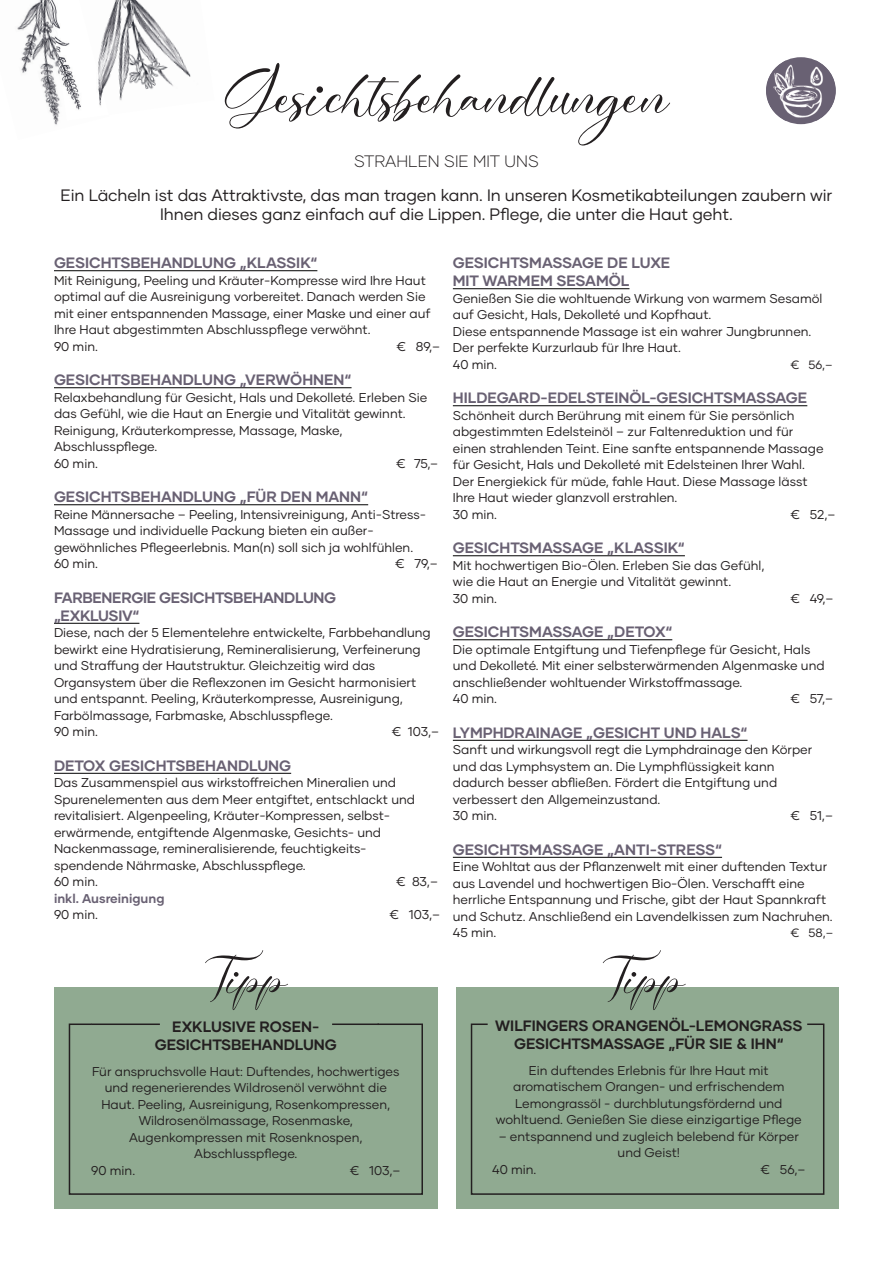
<style>
.page{position:relative;width:893px;height:1263px;background:#fff}
.page>*{position:absolute;margin:0;border:0;box-sizing:border-box;transform-origin:0 0}
.t1{font:93px "Cinderella";color:#231f20}
.t2{font:67.5px "Cinderella";color:#231f20}
.t3{font:16.5px/19.8px "Gilmer";letter-spacing:-.005em;color:#231f20;text-align:center}
.t4{font:300 16.5px "Gilmer";color:#231f20}
.t5{font:700 15px/18px "Gilmer";color:#696173}
.t6{font:700 15px/18px "Gilmer";color:#231f20;text-align:center}
.t7{font:700 15px/18px "Gilmer";letter-spacing:-.02em;color:#696173}
.t8{font:12.75px/16.5px "Gilmer";color:#231f20}
.t9{font:700 12.75px "Gilmer";color:#696173}
.t10{font:12px "Gilmer";color:#231f20}
</style>
<div class="page">
<div style="left:54px;top:987px;width:383px;height:222px;background:#90aa91"></div>
<svg style="left:68px;top:1023px;width:355px;height:172px"></svg>
<hr style="left:54px;top:270px;width:263px;height:1px;background:#000">
<hr style="left:54px;top:387px;width:298px;height:1px;background:#000">
<hr style="left:54px;top:504px;width:314px;height:1px;background:#000">
<hr style="left:54px;top:623px;width:85px;height:1px;background:#000">
<hr style="left:54px;top:773px;width:237px;height:1px;background:#000">
<hr style="left:453px;top:288px;width:176px;height:1px;background:#000">
<hr style="left:453px;top:405px;width:354px;height:1px;background:#000">
<hr style="left:453px;top:555px;width:232px;height:1px;background:#000">
<hr style="left:453px;top:639px;width:219px;height:1px;background:#000">
<hr style="left:453px;top:740px;width:294px;height:1px;background:#000">
<hr style="left:453px;top:857px;width:269px;height:1px;background:#000">
<div style="left:456px;top:987px;width:383px;height:222px;background:#90aa91"></div>
<svg style="left:470px;top:1023px;width:355px;height:172px"></svg>
<hr style="left:91px;top:1023px;width:69px;height:2px;background:#231f20">
<hr style="left:332px;top:1023px;width:47px;height:2px;background:#231f20">
<img style="left:109px;top:0;width:82px;height:100px">
<img style="left:17px;top:0;width:41px;height:125px">
<img style="left:50px;top:0;width:59px;height:121px">
<div style="left:766px;top:57px;width:70px;height:67px;background:#696173;border-radius:50%"></div>
<img style="left:766px;top:61px;width:70px;height:60px">
<h1 class="t1" style="left:225px;top:50px;width:445px">Gesichtsbehandlungen</h1>
<p class="t4" style="left:354px;top:151px;width:186px">STRAHLEN SIE MIT UNS</p>
<p class="t3" style="left:61px;top:185px;width:773px">Ein Lächeln ist das Attraktivste, das man tragen kann. In unseren Kosmetikabteilungen zaubern wir<br>Ihnen dieses ganz einfach auf die Lippen. Pflege, die unter die Haut geht.</p>
<p class="t5" style="left:54px;top:254px;width:265px">GESICHTSBEHANDLUNG „KLASSIK“</p>
<p class="t8" style="left:54px;top:272px;width:378px">Mit Reinigung, Peeling und Kräuter-Kompresse wird Ihre Haut optimal auf die Ausreinigung vorbereitet. Danach werden Sie mit einer entspannenden Massage, einer Maske und einer auf Ihre Haut abgestimmten Abschlusspflege verwöhnt.<br>90 min.</p>
<p class="t8" style="left:396px;top:338px;width:45px">€ 89,–</p>
<p class="t5" style="left:54px;top:371px;width:299px">GESICHTSBEHANDLUNG „VERWÖHNEN“</p>
<p class="t8" style="left:54px;top:389px;width:375px">Relaxbehandlung für Gesicht, Hals und Dekolleté. Erleben Sie das Gefühl, wie die Haut an Energie und Vitalität gewinnt.<br>Reinigung, Kräuterkompresse, Massage, Maske, Abschlusspflege.<br>60 min.</p>
<p class="t8" style="left:396px;top:455px;width:44px">€ 75,–</p>
<p class="t5" style="left:54px;top:488px;width:316px">GESICHTSBEHANDLUNG „FÜR DEN MANN“</p>
<p class="t8" style="left:54px;top:506px;width:374px">Reine Männersache – Peeling, Intensivreinigung, Anti-Stress-Massage und individuelle Packung bieten ein außer&shy;gewöhnliches Pflegeerlebnis. Man(n) soll sich ja wohlfühlen.<br>60 min.</p>
<p class="t8" style="left:395px;top:555px;width:44px">€ 79,–</p>
<p class="t7" style="left:54px;top:588px;width:284px">FARBENERGIE GESICHTSBEHANDLUNG „EXKLUSIV“</p>
<p class="t8" style="left:54px;top:624px;width:378px">Diese, nach der 5 Elementelehre entwickelte, Farbbehandlung bewirkt eine Hydratisierung, Remineralisierung, Verfeinerung und Straffung der Hautstruktur. Gleichzeitig wird das Organsystem über die Reflexzonen im Gesicht harmonisiert und entspannt. Peeling, Kräuterkompresse, Ausreinigung, Farbölmassage, Farbmaske, Abschlusspflege.<br>90 min.</p>
<p class="t8" style="left:392px;top:723px;width:49px">€ 103,–</p>
<p class="t5" style="left:54px;top:756px;width:239px">DETOX GESICHTSBEHANDLUNG</p>
<p class="t8" style="left:54px;top:774px;width:363px">Das Zusammenspiel aus wirkstoffreichen Mineralien und Spurenelementen aus dem Meer entgiftet, entschlackt und revitalisiert. Algenpeeling, Kräuter-Kompressen, selbst&shy;erwärmende, entgiftende Algenmaske, Gesichts- und Nackenmassage, remineralisierende, feuchtigkeits&shy;spendende Nährmaske, Abschlusspflege.<br>60 min.</p>
<p class="t8" style="left:396px;top:873px;width:43px">€ 83,–</p>
<p class="t9" style="left:54px;top:890px;width:112px">inkl. Ausreinigung</p>
<p class="t8" style="left:54px;top:906px;width:45px">90 min.</p>
<p class="t8" style="left:390px;top:906px;width:52px">€ 103,–</p>
<h2 class="t2" style="left:205px;top:945px;width:83px">Tipp</h2>
<p class="t6" style="left:155px;top:1018px;width:184px">EXKLUSIVE ROSEN-<br>GESICHTSBEHANDLUNG</p>
<p class="t8" style="left:92px;top:1063px;width:309px">Für anspruchsvolle Haut: Duftendes, hochwertiges</p>
<p class="t8" style="left:105px;top:1079px;width:284px">und regenerierendes Wildrosenöl verwöhnt die</p>
<p class="t8" style="left:101px;top:1096px;width:290px">Haut. Peeling, Ausreinigung, Rosenkompressen,</p>
<p class="t8" style="left:139px;top:1112px;width:216px">Wildrosenölmassage, Rosenmaske,</p>
<p class="t8" style="left:129px;top:1129px;width:235px">Augenkompressen mit Rosenknospen,</p>
<p class="t8" style="left:194px;top:1145px;width:105px">Abschlusspflege.</p>
<p class="t8" style="left:91px;top:1162px;width:45px">90 min.</p>
<p class="t8" style="left:350px;top:1162px;width:52px">€ 103,–</p>
<p class="t5" style="left:453px;top:254px;width:219px">GESICHTSMASSAGE DE LUXE<br>MIT WARMEM SESAMÖL</p>
<p class="t8" style="left:453px;top:290px;width:371px">Genießen Sie die wohltuende Wirkung von warmem Sesamöl auf Gesicht, Hals, Dekolleté und Kopfhaut.<br>Diese entspannende Massage ist ein wahrer Jungbrunnen.<br>Der perfekte Kurzurlaub für Ihre Haut.<br>40 min.</p>
<p class="t10" style="left:790px;top:357px;width:44px">€ 56,–</p>
<p class="t5" style="left:453px;top:389px;width:356px">HILDEGARD-EDELSTEINÖL-GESICHTSMASSAGE</p>
<p class="t8" style="left:453px;top:407px;width:372px">Schönheit durch Berührung mit einem für Sie persönlich abgestimmten Edelsteinöl – zur Faltenreduktion und für einen strahlenden Teint. Eine sanfte entspannende Massage für Gesicht, Hals und Dekolleté mit Edelsteinen Ihrer Wahl.<br>Der Energiekick für müde, fahle Haut. Diese Massage lässt Ihre Haut wieder glanzvoll erstrahlen.<br>30 min.</p>
<p class="t8" style="left:790px;top:506px;width:47px">€ 52,–</p>
<p class="t5" style="left:453px;top:539px;width:234px">GESICHTSMASSAGE „KLASSIK“</p>
<p class="t8" style="left:453px;top:557px;width:313px">Mit hochwertigen Bio-Ölen. Erleben Sie das Gefühl, wie die Haut an Energie und Vitalität gewinnt.<br>30 min.</p>
<p class="t8" style="left:790px;top:590px;width:45px">€ 49,–</p>
<p class="t5" style="left:453px;top:623px;width:221px">GESICHTSMASSAGE „DETOX“</p>
<p class="t8" style="left:453px;top:641px;width:373px">Die optimale Entgiftung und Tiefenpflege für Gesicht, Hals und Dekolleté. Mit einer selbsterwärmenden Algenmaske und anschließender wohltuender Wirkstoffmassage.<br>40 min.</p>
<p class="t8" style="left:790px;top:690px;width:44px">€ 57,–</p>
<p class="t5" style="left:453px;top:723px;width:296px">LYMPHDRAINAGE „GESICHT UND HALS“</p>
<p class="t8" style="left:453px;top:741px;width:361px">Sanft und wirkungsvoll regt die Lymphdrainage den Körper und das Lymphsystem an. Die Lymphflüssigkeit kann dadurch besser abfließen. Fördert die Entgiftung und verbessert den Allgemeinzustand.<br>30 min.</p>
<p class="t8" style="left:790px;top:807px;width:44px">€ 51,–</p>
<p class="t5" style="left:453px;top:840px;width:271px">GESICHTSMASSAGE „ANTI-STRESS“</p>
<p class="t8" style="left:453px;top:858px;width:381px">Eine Wohltat aus der Pflanzenwelt mit einer duftenden Textur aus Lavendel und hochwertigen Bio-Ölen. Verschafft eine herrliche Entspannung und Frische, gibt der Haut Spannkraft und Schutz. Anschließend ein Lavendelkissen zum Nachruhen.<br>45 min.</p>
<p class="t10" style="left:790px;top:926px;width:44px">€ 58,–</p>
<h2 class="t2" style="left:603px;top:945px;width:83px">Tipp</h2>
<p class="t6" style="left:495px;top:1017px;width:309px">WILFINGERS ORANGENÖL-LEMONGRASS<br>GESICHTSMASSAGE „FÜR SIE &amp; IHN“</p>
<p class="t8" style="left:496px;top:1062px;width:307px;text-align:center">Ein duftendes Erlebnis für Ihre Haut mit aromatischem Orangen- und erfrischendem Lemongrassöl - durchblutungsfördernd und wohltuend. Genießen Sie diese einzigartige Pflege</p>
<p class="t8" style="left:499px;top:1128px;width:302px">– entspannend und zugleich belebend für Körper</p>
<p class="t8" style="left:618px;top:1144px;width:64px">und Geist!</p>
<p class="t8" style="left:492px;top:1161px;width:46px">40 min.</p>
<p class="t8" style="left:761px;top:1161px;width:46px">€ 56,–</p>
</div>
